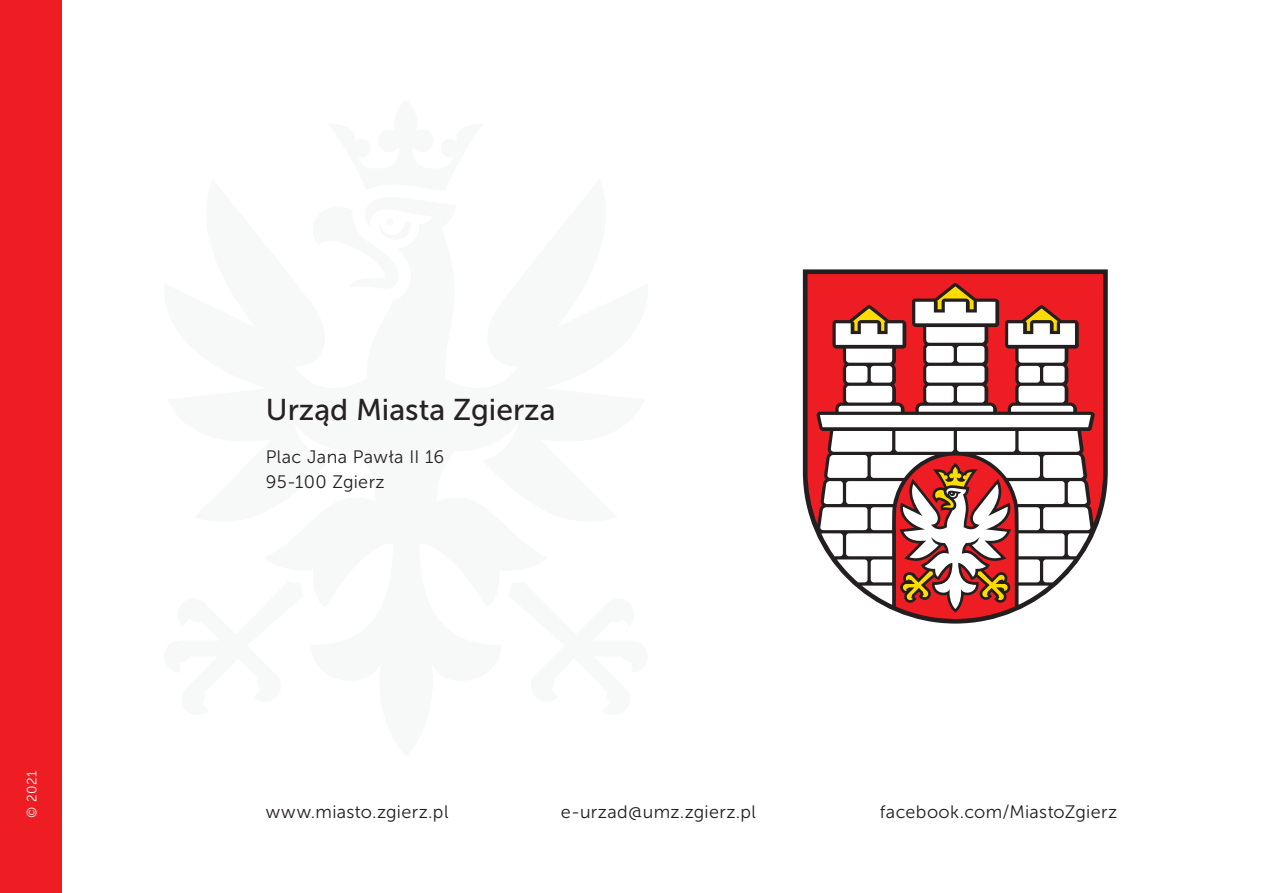
<style>
.page{position:relative;width:1263px;height:893px;background:#fff}
.page>*{position:absolute;margin:0;border:0;box-sizing:border-box;transform-origin:0 0}
.t1{font:30px "Museo Sans 500";color:#231f20}
.t2{font:18px/25.5px "Museo Sans 300";letter-spacing:.02em;color:#231f20}
.t3{font:13.5px "Museo Sans 300";color:#fff}
</style>
<div class="page">
<div style="left:0;top:0;width:62px;height:893px;background:#ee1d23"></div>
<svg style="left:803px;top:269px;width:305px;height:355px"></svg>
<svg style="left:820px;top:524px;width:271px;height:85px"></svg>
<svg style="left:895px;top:524px;width:120px;height:95px"></svg>
<svg style="left:807px;top:274px;width:296px;height:250px"></svg>
<p class="t3" style="left:25px;top:818px;width:48px;rotate:-90deg">© 2021</p>
<h1 class="t1" style="left:266px;top:393px;width:291px">Urząd Miasta Zgierza</h1>
<p class="t2" style="left:266px;top:444px;width:180px">Plac Jana Pawła II 16<br>95-100 Zgierz</p>
<p class="t2" style="left:266px;top:799px;width:184px">www.miasto.zgierz.pl</p>
<p class="t2" style="left:561px;top:799px;width:197px">e-urzad@umz.zgierz.pl</p>
<p class="t2" style="left:880px;top:799px;width:239px">facebook.com/MiastoZgierz</p>
</div>
